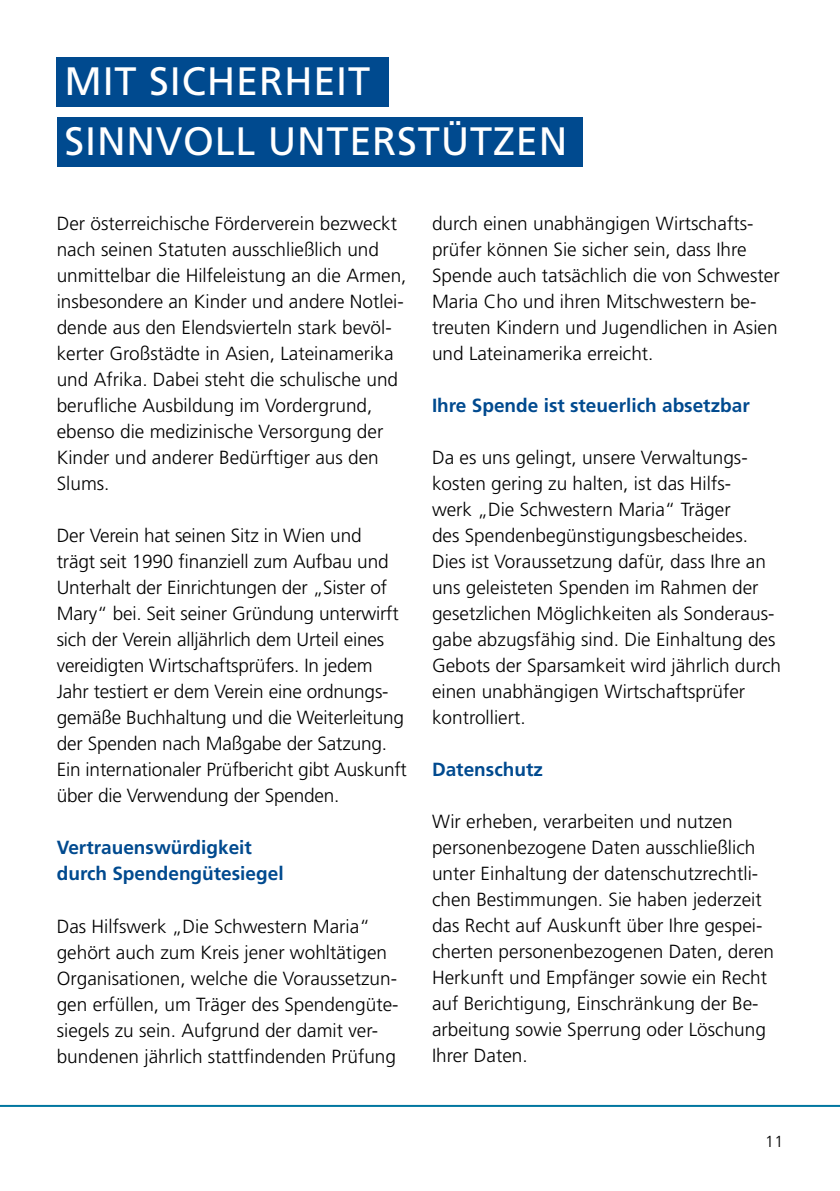
<style>
.page{position:relative;width:840px;height:1191px;background:#fff}
.page>*{position:absolute;margin:0;border:0;box-sizing:border-box;transform-origin:0 0}
.t1{font:39.6px/60px "Frutiger";letter-spacing:.02em;color:#fff}
.t2{font:300 19px/26px "Frutiger";color:#000}
.t3{font:700 19px/26px "Frutiger";color:#004a8f}
.t4{font:300 16px "Frutiger";color:#000}
</style>
<div class="page">
<hr style="left:0;top:1105px;width:839px;height:2px;background:#0076a0">
<div style="left:57px;top:57px;width:331px;height:50px;background:#004a8f"></div>
<div style="left:57px;top:117px;width:525px;height:50px;background:#004a8f"></div>
<h1 class="t1" style="left:65px;top:51px;width:504px">MIT SICHERHEIT<br>SINNVOLL UNTERSTÜTZEN</h1>
<p class="t2" style="left:57px;top:211px;width:351px">Der österreichische Förderverein bezweckt nach seinen Statuten ausschließlich und unmittelbar die Hilfeleistung an die Armen, insbesondere an Kinder und andere Notlei&shy;dende aus den Elendsvierteln stark bevöl&shy;kerter Großstädte in Asien, Lateinamerika und Afrika. Dabei steht die schulische und berufliche Ausbildung im Vordergrund, ebenso die medizinische Versorgung der Kinder und anderer Bedürftiger aus den Slums.</p>
<p class="t2" style="left:57px;top:523px;width:351px">Der Verein hat seinen Sitz in Wien und<br>trägt seit 1990 finanziell zum Aufbau und Unterhalt der Einrichtungen der „Sister of Mary“ bei. Seit seiner Gründung unterwirft sich der Verein alljährlich dem Urteil eines vereidigten Wirtschaftsprüfers. In jedem Jahr testiert er dem Verein eine ordnungs&shy;gemäße Buchhaltung und die Weiterleitung der Spenden nach Maßgabe der Satzung.<br>Ein internationaler Prüfbericht gibt Auskunft über die Verwendung der Spenden.</p>
<p class="t3" style="left:57px;top:834px;width:228px">Vertrauenswürdigkeit durch Spendengütesiegel</p>
<p class="t2" style="left:57px;top:913px;width:343px">Das Hilfswerk „Die Schwestern Maria“ gehört auch zum Kreis jener wohltätigen Organisationen, welche die Voraussetzun&shy;gen erfüllen, um Träger des Spendengüte&shy;siegels zu sein. Aufgrund der damit ver&shy;bundenen jährlich stattfindenden Prüfung</p>
<p class="t2" style="left:432px;top:211px;width:349px">durch einen unabhängigen Wirtschafts&shy;prüfer können Sie sicher sein, dass Ihre Spende auch tatsächlich die von Schwester Maria Cho und ihren Mitschwestern be&shy;treuten Kindern und Jugendlichen in Asien und Lateinamerika erreicht.</p>
<p class="t3" style="left:432px;top:392px;width:319px">Ihre Spende ist steuerlich absetzbar</p>
<p class="t2" style="left:432px;top:445px;width:350px">Da es uns gelingt, unsere Verwaltungs&shy;kosten gering zu halten, ist das Hilfs-<br>werk „Die Schwestern Maria“ Träger<br>des Spendenbegünstigungsbescheides.<br>Dies ist Voraussetzung dafür, dass Ihre an uns geleisteten Spenden im Rahmen der gesetzlichen Möglichkeiten als Sonderaus&shy;gabe abzugsfähig sind. Die Einhaltung des Gebots der Sparsamkeit wird jährlich durch einen unabhängigen Wirtschaftsprüfer kontrolliert.</p>
<p class="t3" style="left:432px;top:756px;width:112px">Datenschutz</p>
<p class="t2" style="left:432px;top:808px;width:343px">Wir erheben, verarbeiten und nutzen personenbezogene Daten ausschließlich unter Einhaltung der datenschutzrechtli&shy;chen Bestimmungen. Sie haben jederzeit das Recht auf Auskunft über Ihre gespei&shy;cherten personenbezogenen Daten, deren Herkunft und Empfänger sowie ein Recht auf Berichtigung, Einschränkung der Be&shy;arbeitung sowie Sperrung oder Löschung Ihrer Daten.</p>
<p class="t4" style="left:764px;top:1132px;width:19px">11</p>
</div>
